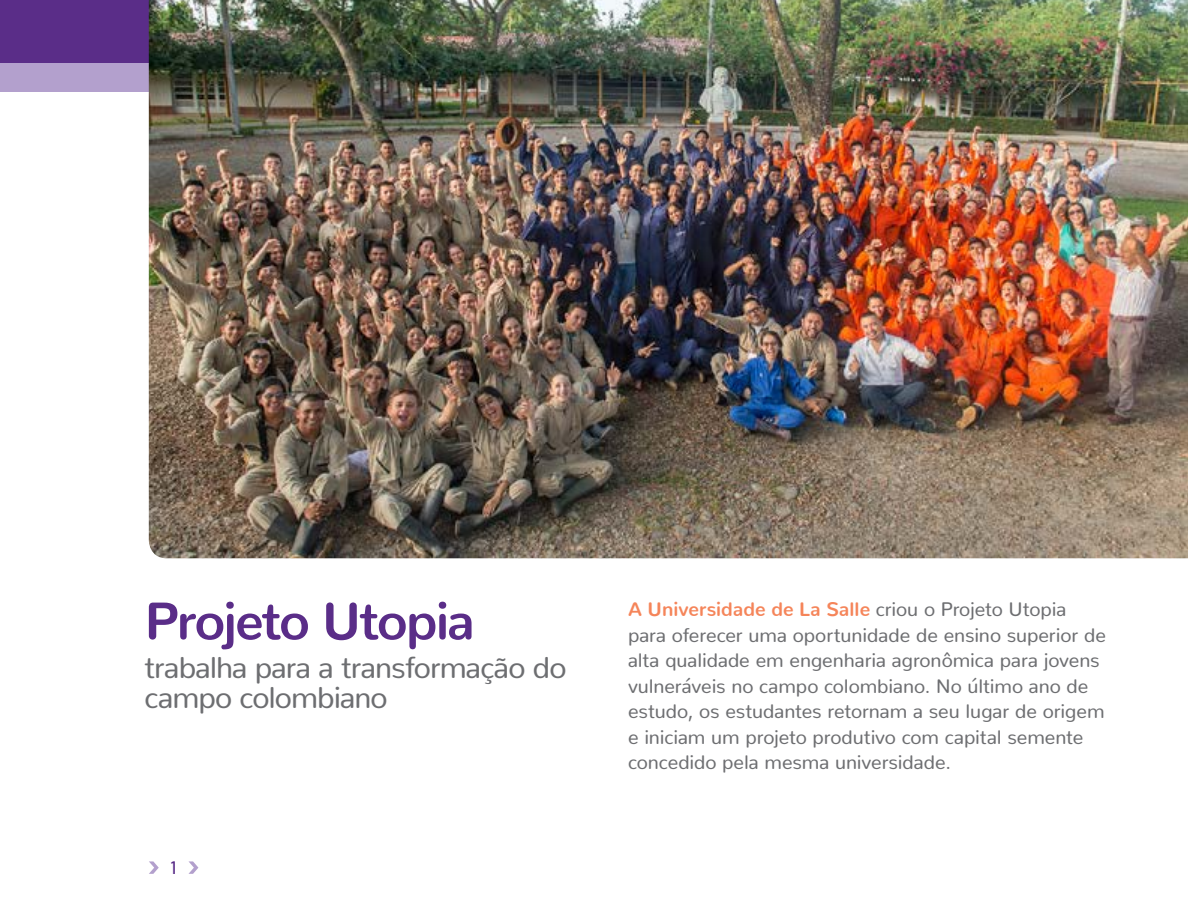
<style>
.page{position:relative;width:1188px;height:918px;background:#fff}
.page>*{position:absolute;margin:0;border:0;box-sizing:border-box;transform-origin:0 0}
.t1{font:700 52.5px "Nunito";letter-spacing:-.035em;color:#5a2d88}
.t2{font:30px/30px "Nunito";letter-spacing:-.03em;color:#6d6e71}
.t3{font:19.5px/25.5px "Nunito";letter-spacing:-.005em;color:#6d6e71}
.t4{font:500 semi-condensed 18px "Barlow";color:#5a2d88}
.s1{font-weight:700;color:#f5855a}
</style>
<div class="page">
<svg style="left:189px;top:861px;width:9px;height:13px"></svg>
<svg style="left:149px;top:861px;width:10px;height:13px"></svg>
<div style="left:0;top:0;width:176px;height:64px;background:#5a2d88"></div>
<div style="left:0;top:64px;width:176px;height:28px;background:#b3a0cd"></div>
<img style="left:149px;top:0;width:1039px;height:558px">
<h1 class="t1" style="left:145px;top:574px;width:332px">Projeto Utopia</h1>
<h2 class="t2" style="left:145px;top:649px;width:423px">trabalha para a transformação do campo colombiano</h2>
<p class="t4" style="left:171px;top:856px;width:7px">1</p>
<p class="t3" style="left:628px;top:595px;width:479px"><span class="s1">A Universidade de La Salle</span> criou o Projeto Utopia para oferecer uma oportunidade de ensino superior de alta qualidade em engenharia agronômica para jovens vulneráveis no campo colombiano. No último ano de estudo, os estudantes retornam a seu lugar de origem e iniciam um projeto produtivo com capital semente concedido pela mesma universidade.</p>
</div>
